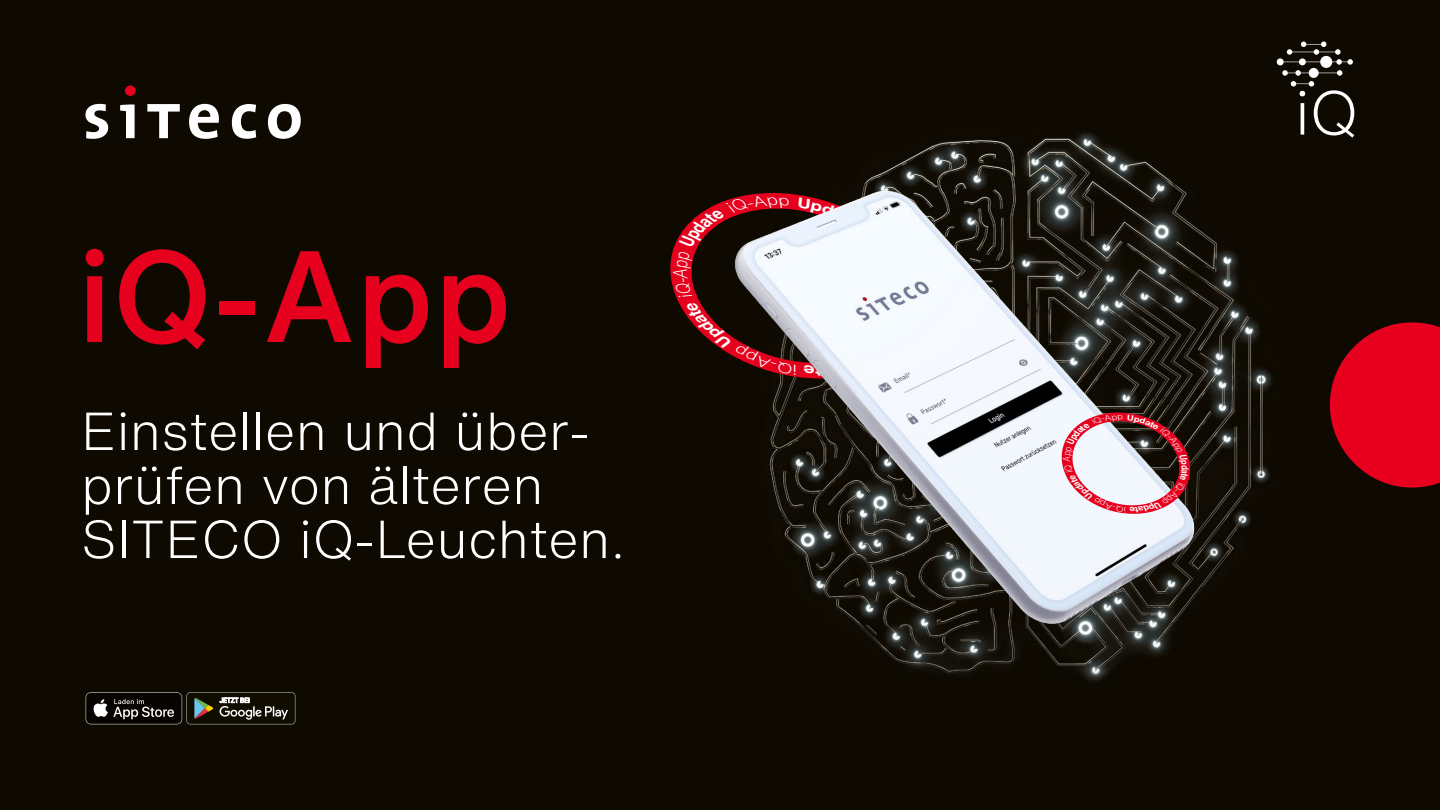
<style>
.page{position:relative;width:1440px;height:810px;background:#0e0a01}
.page>*{position:absolute;margin:0;border:0;box-sizing:border-box;transform-origin:0 0}
.t1{font:500 127.5px "Helvetica Now Text";color:#e7001d}
.t2{font:300 52.5px/54px "Helvetica Now Text";letter-spacing:.015em;color:#fff}
.t3{font:italic 700 14.25px "Helvetica Now Text";color:#fff;scale:1.34 1}
.t4{font:italic 700 7.8px "Helvetica Now Text";color:#fff;scale:1.26 1}
</style>
<div class="page">
<div style="left:125px;top:86px;width:11px;height:10px;background:#e7001d;border-radius:50%"></div>
<svg style="left:147px;top:104px;width:33px;height:34px"></svg>
<svg style="left:232px;top:104px;width:24px;height:35px"></svg>
<svg style="left:189px;top:104px;width:30px;height:35px"></svg>
<svg style="left:268px;top:104px;width:8px;height:35px"></svg>
<svg style="left:120px;top:104px;width:15px;height:34px"></svg>
<svg style="left:86px;top:104px;width:22px;height:35px"></svg>
<div style="left:1408px;top:322px;width:32px;height:166px;background:#e7001d"></div>
<svg style="left:86px;top:692px;width:190px;height:32px;background:#35322b"></svg>
<svg style="left:1277px;top:42px;width:77px;height:47px;background:#37342c"></svg>
<img style="left:276px;top:89px;width:1132px;height:721px">
<svg style="left:673px;top:195px;width:161px;height:180px"></svg>
<svg style="left:1028px;top:388px;width:196px;height:151px"></svg>
<h1 class="t1" style="left:78px;top:201px;width:434px">iQ-App</h1>
<p class="t2" style="left:81px;top:403px;width:545px">Einstellen und über&shy;prüfen von älteren<br>SITECO iQ-Leuchten.</p>
<p class="t3" style="left:820px;top:382px;width:10px;rotate:-180deg">t</p>
<p class="t4" style="left:1135px;top:516px;width:7px;rotate:-180deg">e</p>
</div>
